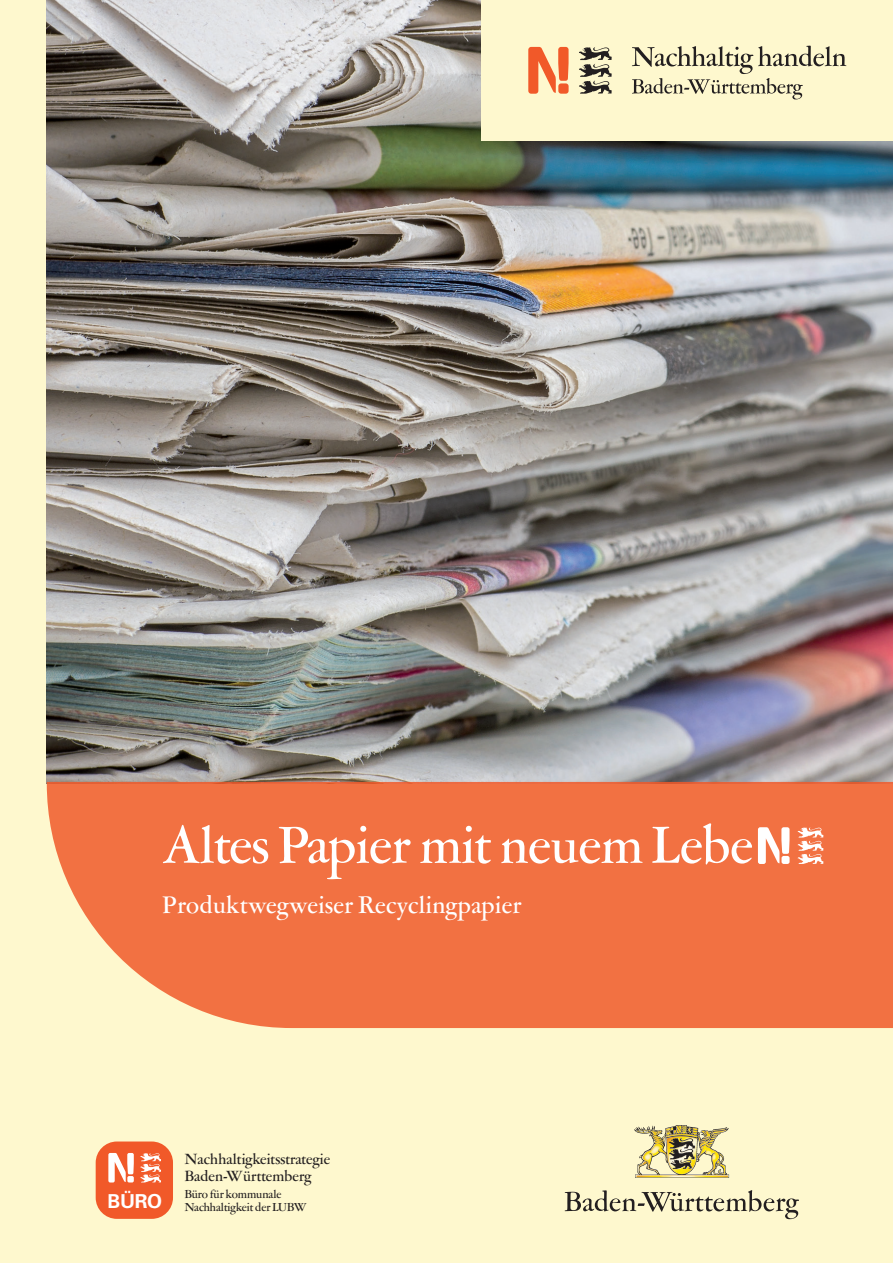
<style>
.page{position:relative;width:893px;height:1263px;background:#fef8ce}
.page>*{position:absolute;margin:0;border:0;box-sizing:border-box;transform-origin:0 0}
.t1{font:500 58.5px "Garamont Amst SH";color:#fff}
.t2{font:500 27px "Garamont Amst SH";letter-spacing:.02em;color:#fff}
.t3{font:500 16.65px "Garamont Amst SHOP";letter-spacing:.01em;color:#231f20}
.t4{font:500 13.05px/13.6px "Garamont Amst SHOP";color:#231f20}
</style>
<div class="page">
<img style="left:47px;top:0;width:846px;height:782px">
<div style="left:47px;top:782px;width:846px;height:246px;background:#f27142"></div>
<div style="left:481px;top:0;width:412px;height:140px;background:#fef8ce"></div>
<svg style="left:632px;top:46px;width:214px;height:53px"></svg>
<svg style="left:579px;top:47px;width:33px;height:47px"></svg>
<svg style="left:528px;top:47px;width:41px;height:47px"></svg>
<div style="left:558px;top:83px;width:11px;height:11px;background:#f15929;border-radius:3px"></div>
<img style="left:635px;top:1126px;width:95px;height:51px">
<svg style="left:565px;top:1190px;width:234px;height:29px"></svg>
<div style="left:96px;top:1141px;width:77px;height:78px;background:#f15929;border-radius:21px"></div>
<svg style="left:140px;top:1153px;width:21px;height:29px"></svg>
<svg style="left:108px;top:1153px;width:26px;height:29px"></svg>
<div style="left:127px;top:1176px;width:7px;height:6px;background:#fff;border-radius:2px"></div>
<svg style="left:798px;top:827px;width:25px;height:37px"></svg>
<svg style="left:758px;top:827px;width:31px;height:37px"></svg>
<div style="left:781px;top:856px;width:9px;height:8px;background:#fff;border-radius:2px"></div>
<h1 class="t1" style="left:163px;top:817px;width:592px">Altes Papier mit neuem Lebe</h1>
<h2 class="t2" style="left:163px;top:892px;width:360px">Produktwegweiser Recyclingpapier</h2>
<p class="t3" style="left:185px;top:1150px;width:147px">Nachhaltigkeitsstrategie</p>
<p class="t4" style="left:108px;top:1187px;width:201px;text-indent:77px">Büro für kommunale<br><sup>BÜRO</sup> Nachhaltigkeit der LUBW</p>
<p class="t3" style="left:185px;top:1168px;width:128px">Baden-Württemberg</p>
</div>
